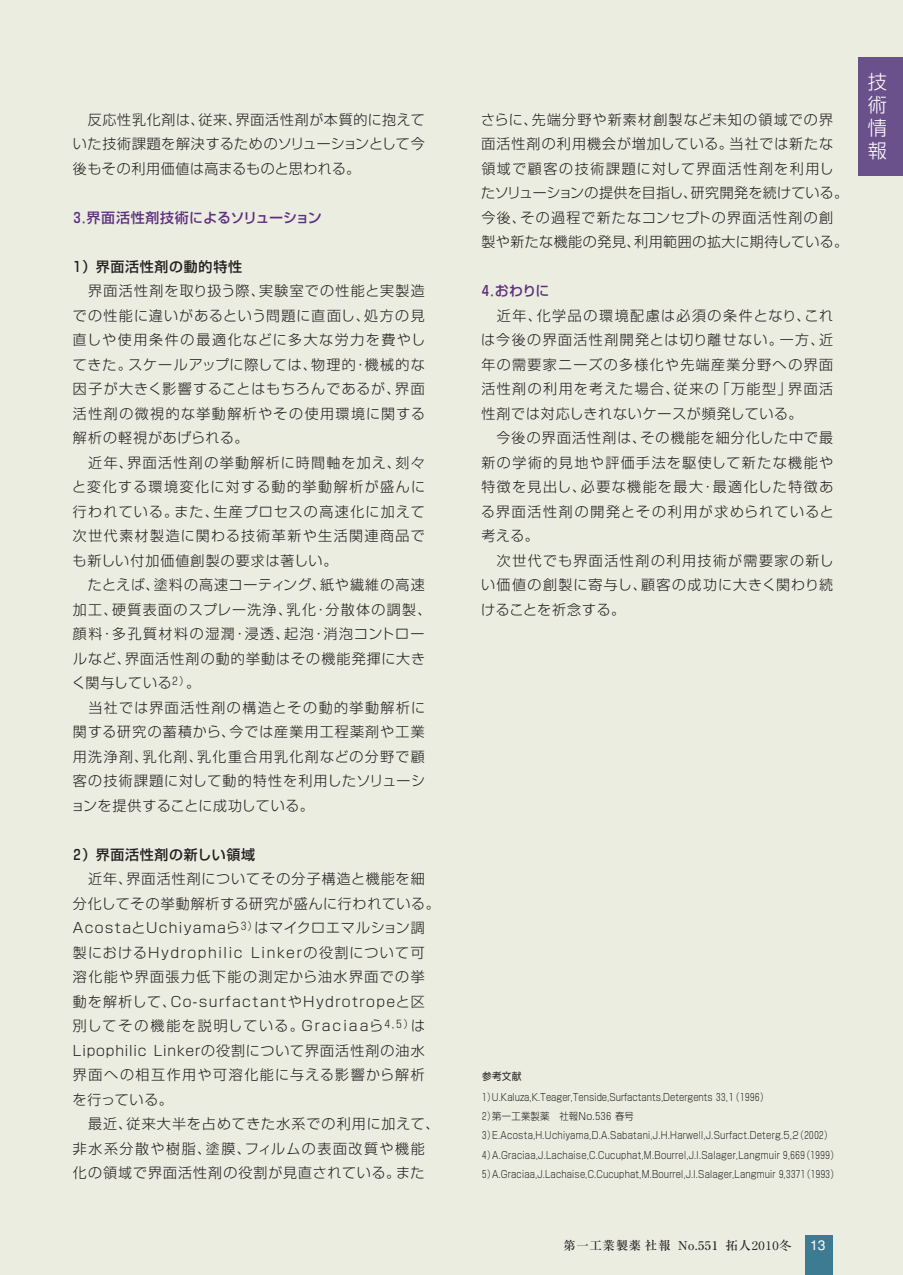
<style>
.page{position:relative;width:903px;height:1275px;background:#ebede1}
.page>*{position:absolute;margin:0;border:0;box-sizing:border-box;transform-origin:0 0}
.t1{font:300 19.25px/23.1px "Shin Go";color:#fff;text-align:justify}
.t2{font:300 14px/24.5px "Shin Go";letter-spacing:.08em;color:#231f20}
.t3{font:500 14px "Shin Go";letter-spacing:.005em;color:#5e2f7e}
.t4{font:500 13.65px "Gothic BBB";color:#fff}
.t5{font:500 12.25px "Ryumin";letter-spacing:.05em;color:#231f20}
.t6{font:300 10.15px/19.2px "Shin Go";letter-spacing:.015em;color:#231f20;scale:.83 1}
.s1{font-weight:500}
.s2{font-weight:500;color:#5e2f7e}
.s3{font-weight:400}
</style>
<div class="page">
<div style="left:859px;top:58px;width:44px;height:118px;background:#6b518b"></div>
<div style="left:805px;top:1235px;width:28px;height:40px;background:#3d7b93"></div>
<p class="t2" style="left:73px;top:109px;width:354px;text-align:justify">　反応性乳化剤は、従来、界面活性剤が本質的に抱えていた技術課題を解決するためのソリューションとして今後もその利用価値は高まるものと思われる。</p>
<p class="t3" style="left:70px;top:212px;width:253px">３．界面活性剤技術によるソリューション</p>
<p class="t2" style="left:70px;top:256px;width:363px"><span class="s1">１）界面活性剤の動的特性<br></span>　界面活性剤を取り扱う際、実験室での性能と実製造での性能に違いがあるという問題に直面し、処方の見直しや使用条件の最適化などに多大な労力を費やしてきた。スケールアップに際しては、物理的・機械的な因子が大きく影響することはもちろんであるが、界面活性剤の微視的な挙動解析やその使用環境に関する解析の軽視があげられる。<br>　近年、界面活性剤の挙動解析に時間軸を加え、刻々と変化する環境変化に対する動的挙動解析が盛んに行われている。また、生産プロセスの高速化に加えて次世代素材製造に関わる技術革新や生活関連商品でも新しい付加価値創製の要求は著しい。<br>　たとえば、塗料の高速コーティング、紙や繊維の高速加工、硬質表面のスプレー洗浄、乳化・分散体の調製、顔料・多孔質材料の湿潤・浸透、起泡・消泡コントロールなど、界面活性剤の動的挙動はその機能発揮に大きく関与している<sup>２）</sup>。<br>　当社では界面活性剤の構造とその動的挙動解析に関する研究の蓄積から、今では産業用工程薬剤や工業用洗浄剤、乳化剤、乳化重合用乳化剤などの分野で顧客の技術課題に対して動的特性を利用したソリューションを提供することに成功している。</p>
<p class="t2" style="left:70px;top:844px;width:371px"><span class="s1">２）界面活性剤の新しい領域<br></span>　近年、界面活性剤についてその分子構造と機能を細<br>分化してその挙動解析する研究が盛んに行われている。<br>AcostaとUchiyamaら<sup>３）</sup>はマイクロエマルション調<br>製におけるHydrophilic Linkerの役割について可<br>溶化能や界面張力低下能の測定から油水界面での挙<br>動を解析して、Co-surfactantやHydrotropeと区<br>別してその機能を説明している。Graciaaら<sup>４,５）</sup>は<br>Lipophilic Linkerの役割について界面活性剤の油水<br>界面への相互作用や可溶化能に与える影響から解析<br>を行っている。<br>　最近、従来大半を占めてきた水系での利用に加えて、非水系分散や樹脂、塗膜、フィルムの表面改質や機能<br>化の領域で界面活性剤の役割が見直されている。また</p>
<p class="t2" style="left:481px;top:109px;width:369px">さらに、先端分野や新素材創製など未知の領域での界面活性剤の利用機会が増加している。当社では新たな領域で顧客の技術課題に対して界面活性剤を利用したソリューションの提供を目指し、研究開発を続けている。今後、その過程で新たなコンセプトの界面活性剤の創製や新たな機能の発見、利用範囲の拡大に期待している。</p>
<p class="t2" style="left:478px;top:281px;width:357px"><span class="s2">４．おわりに<br></span>　近年、化学品の環境配慮は必須の条件となり、これは今後の界面活性剤開発とは切り離せない。一方、近年の需要家ニーズの多様化や先端産業分野への界面活性剤の利用を考えた場合、従来の「万能型」界面活性剤では対応しきれないケースが頻発している。<br>　今後の界面活性剤は、その機能を細分化した中で最新の学術的見地や評価手法を駆使して新たな機能や特徴を見出し、必要な機能を最大・最適化した特徴ある界面活性剤の開発とその利用が求められていると考える。<br>　次世代でも界面活性剤の利用技術が需要家の新しい価値の創製に寄与し、顧客の成功に大きく関わり続けることを祈念する。</p>
<p class="t1" style="left:868px;top:73px;width:21px">技術情報</p>
<p class="t6" style="left:480px;top:1067px;width:349px;line-height:21px"><span class="s3">参考文献<br></span>１）U.Kaluza，K.Teager，Tenside，Surfactants，Detergents ３３，1（１９９６）</p>
<p class="t6" style="left:480px;top:1108px;width:433px">２）第一工業製薬　社報No.５３６ 春号<br>３）E.Acosta，H.Uchiyama，D.A.Sabatani，J.H.Harwell，J.Surfact.Deterg.5，2（２００２）４）A.Graciaa，J.Lachaise，C.Cucuphat，M.Bourrel，J.I.Salager，Langmuir ９，６６９（１９９９）５）A.Graciaa，J.Lachaise，C.Cucuphat，M.Bourrel，J.I.Salager，Langmuir ９，３３７１（１９９３）</p>
<p class="t5" style="left:563px;top:1241px;width:230px">第一工業製薬社報　No.551　拓人<span class="s3">2010冬</span></p>
<p class="t4" style="left:810px;top:1239px;width:17px">13</p>
</div>
